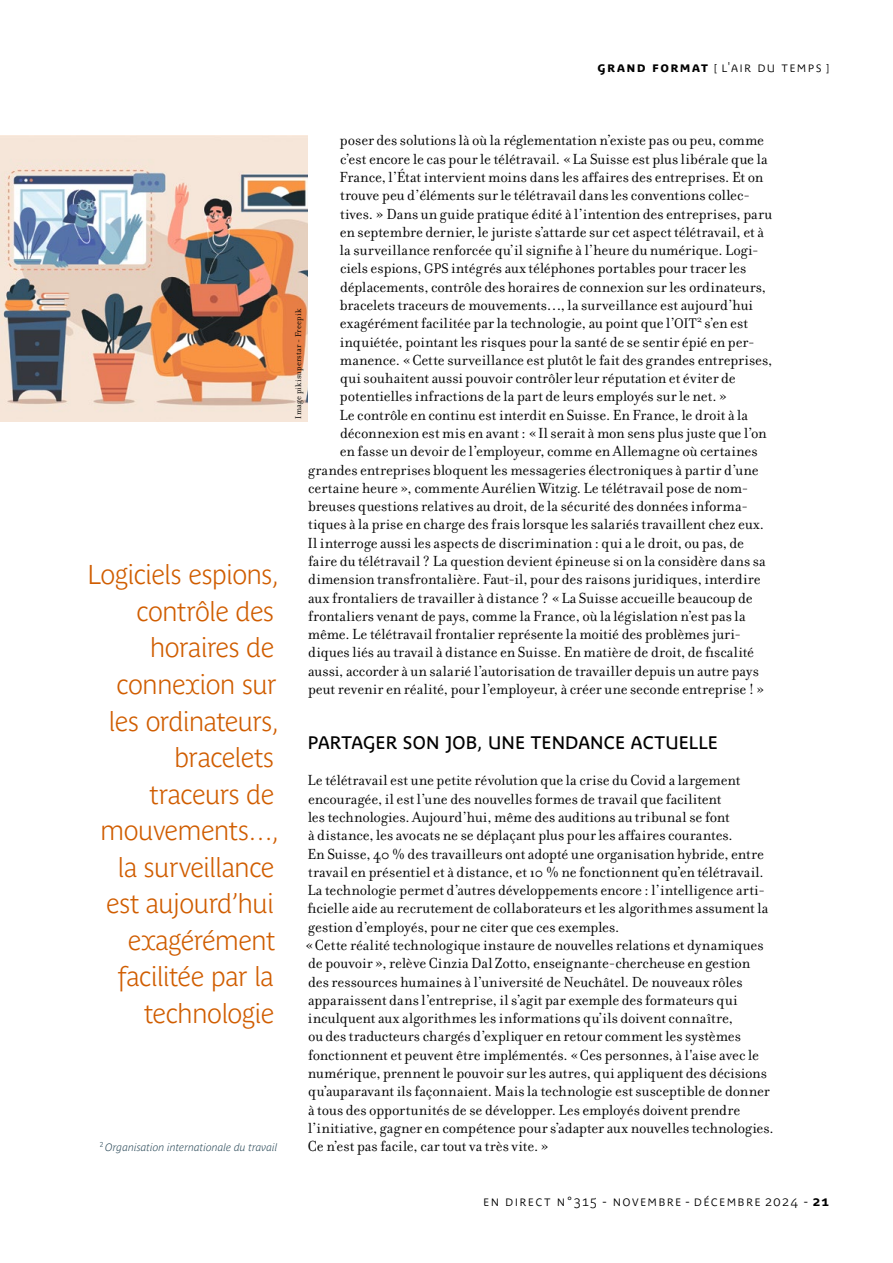
<style>
.page{position:relative;width:893px;height:1263px;background:#fff}
.page>*{position:absolute;margin:0;border:0;box-sizing:border-box;transform-origin:0 0}
.t1{font:700 27px/36.6px "Parisine Plus Ptf Cl";letter-spacing:-.035em;color:#d05d00;text-align:right}
.t2{font:18px "Parisine Plus Ptf";letter-spacing:.005em;color:#000}
.t3{font:15.75px/18.3px "Filosofia OT";color:#000}
.t4{font:700 13.5px "Parisine Plus Ptf Cl";letter-spacing:.095em;color:#000}
.t5{font:italic 700 10.5px "Parisine Plus Ptf Cl";letter-spacing:.005em;color:#294857}
.t6{font:9px "Filosofia OT";letter-spacing:.02em;color:#000}
.s1{font-family:"Parisine Plus Ptf"}
.s2{font-size:15px}
</style>
<div class="page">
<img style="left:0;top:136px;width:308px;height:286px">
<p class="t4" style="left:598px;top:57px;width:233px"><span class="s1">GRAND FORMAT</span> [ l'air du temps ]</p>
<h1 class="t1" style="left:87px;top:554px;width:193px">Logiciels espions, contrôle des horaires de connexion sur les ordinateurs, bracelets traceurs de mouvements…, la surveillance est aujourd’hui exagérément facilitée par la technologie</h1>
<p class="t5" style="left:100px;top:1140px;width:179px"><sup>2</sup> Organisation internationale du travail</p>
<p class="t3" style="left:340px;top:132px;width:426px">poser des solutions là où la réglementation n’existe pas ou peu, comme</p>
<p class="t3" style="left:340px;top:150px;width:429px">c’est encore le cas pour le télétravail. «La Suisse est plus libérale que la</p>
<p class="t3" style="left:339px;top:168px;width:425px">France, l’État intervient moins dans les affaires des entreprises. Et on</p>
<p class="t3" style="left:340px;top:186px;width:412px">trouve peu d’éléments sur le télétravail dans les conventions collec-</p>
<p class="t3" style="left:340px;top:205px;width:434px">tives. » Dans un guide pratique édité à l’intention des entreprises, paru</p>
<p class="t3" style="left:340px;top:223px;width:426px">en septembre dernier, le juriste s’attarde sur cet aspect télétravail, et à</p>
<p class="t3" style="left:340px;top:241px;width:421px">la surveillance renforcée qu’il signifie à l’heure du numérique. Logi-</p>
<p class="t3" style="left:340px;top:259px;width:408px">ciels espions, <span class="s2">GPS</span> intégrés aux téléphones portables pour tracer les</p>
<p class="t3" style="left:340px;top:278px;width:428px">déplacements, contrôle des horaires de connexion sur les ordinateurs,</p>
<p class="t3" style="left:340px;top:296px;width:415px">bracelets traceurs de mouvements…, la surveillance est aujourd’hui</p>
<p class="t3" style="left:340px;top:314px;width:410px">exagérément facilitée par la technologie, au point que l’<span class="s2">OIT</span><sup>2</sup> s’en est</p>
<p class="t3" style="left:340px;top:333px;width:417px">inquiétée, pointant les risques pour la santé de se sentir épié en per-</p>
<p class="t3" style="left:340px;top:351px;width:434px">manence. «Cette surveillance est plutôt le fait des grandes entreprises,</p>
<p class="t3" style="left:340px;top:369px;width:397px">qui souhaitent aussi pouvoir contrôler leur réputation et éviter de</p>
<p class="t3" style="left:340px;top:387px;width:389px">potentielles infractions de la part de leurs employés sur le net. »</p>
<p class="t3" style="left:339px;top:406px;width:410px">Le contrôle en continu est interdit en Suisse. En France, le droit à la</p>
<p class="t3" style="left:340px;top:424px;width:428px">déconnexion est mis en avant : «Il serait à mon sens plus juste que l’on</p>
<p class="t3" style="left:340px;top:442px;width:419px">en fasse un devoir de l’employeur, comme en Allemagne où certaines</p>
<p class="t3" style="left:308px;top:461px;width:452px">grandes entreprises bloquent les messageries électroniques à partir d’une</p>
<p class="t3" style="left:308px;top:479px;width:442px">certaine heure », commente Aurélien Witzig. Le télétravail pose de nom-</p>
<p class="t3" style="left:308px;top:497px;width:442px">breuses questions relatives au droit, de la sécurité des données informa-</p>
<p class="t3" style="left:308px;top:515px;width:457px">tiques à la prise en charge des frais lorsque les salariés travaillent chez eux.</p>
<p class="t3" style="left:308px;top:534px;width:438px">Il interroge aussi les aspects de discrimination : qui a le droit, ou pas, de</p>
<p class="t3" style="left:308px;top:552px;width:459px">faire du télétravail ? La question devient épineuse si on la considère dans sa</p>
<p class="t3" style="left:308px;top:570px;width:454px">dimension transfrontalière. Faut-il, pour des raisons juridiques, interdire</p>
<p class="t3" style="left:308px;top:589px;width:446px">aux frontaliers de travailler à distance ? «La Suisse accueille beaucoup de</p>
<p class="t3" style="left:308px;top:607px;width:439px">frontaliers venant de pays, comme la France, où la législation n’est pas la</p>
<p class="t3" style="left:308px;top:625px;width:435px">même. Le télétravail frontalier représente la moitié des problèmes juri-</p>
<p class="t3" style="left:308px;top:643px;width:447px">diques liés au travail à distance en Suisse. En matière de droit, de fiscalité</p>
<p class="t3" style="left:308px;top:662px;width:452px">aussi, accorder à un salarié l’autorisation de travailler depuis un autre pays</p>
<p class="t3" style="left:308px;top:680px;width:458px">peut revenir en réalité, pour l’employeur, à créer une seconde entreprise ! »</p>
<p class="t2" style="left:308px;top:729px;width:412px">PARTAGER SON JOB, UNE TENDANCE ACTUELLE</p>
<p class="t3" style="left:305px;top:771px;width:470px">Le télétravail est une petite révolution que la crise du Covid a largement encouragée, il est l’une des nouvelles formes de travail que facilitent<br>les technologies. Aujourd’hui, même des auditions au tribunal se font<br>à distance, les avocats ne se déplaçant plus pour les affaires courantes.<br>En Suisse, 40 % des travailleurs ont adopté une organisation hybride, entre travail en présentiel et à distance, et 10 % ne fonctionnent qu’en télétravail.<br>La technologie permet d’autres développements encore : l’intelligence arti&shy;ficielle aide au recrutement de collaborateurs et les algorithmes assument la gestion d’employés, pour ne citer que ces exemples.<br>«Cette réalité technologique instaure de nouvelles relations et dynamiques de pouvoir », relève Cinzia Dal Zotto, enseignante- chercheuse en gestion<br>des ressources humaines à l’université de Neuchâtel. De nouveaux rôles apparaissent dans l’entreprise, il s’agit par exemple des formateurs qui inculquent aux algorithmes les informations qu’ils doivent connaître,<br>ou des traducteurs chargés d’expliquer en retour comment les systèmes fonctionnent et peuvent être implémentés. «Ces personnes, à l'aise avec le numérique, prennent le pouvoir sur les autres, qui appliquent des décisions qu’auparavant ils façonnaient. Mais la technologie est susceptible de donner à tous des opportunités de se développer. Les employés doivent prendre l’initiative, gagner en compétence pour s’adapter aux nouvelles technologies.<br>Ce n’est pas facile, car tout va très vite. »</p>
<p class="t6" style="left:293px;top:419px;width:111px;rotate:-90deg">Image pikisuperstar - Freepik</p>
<p class="t4" style="left:483px;top:1191px;width:347px">En Direct n°315 - novembre - décembre 2024 - <span class="s1">21</span></p>
</div>
